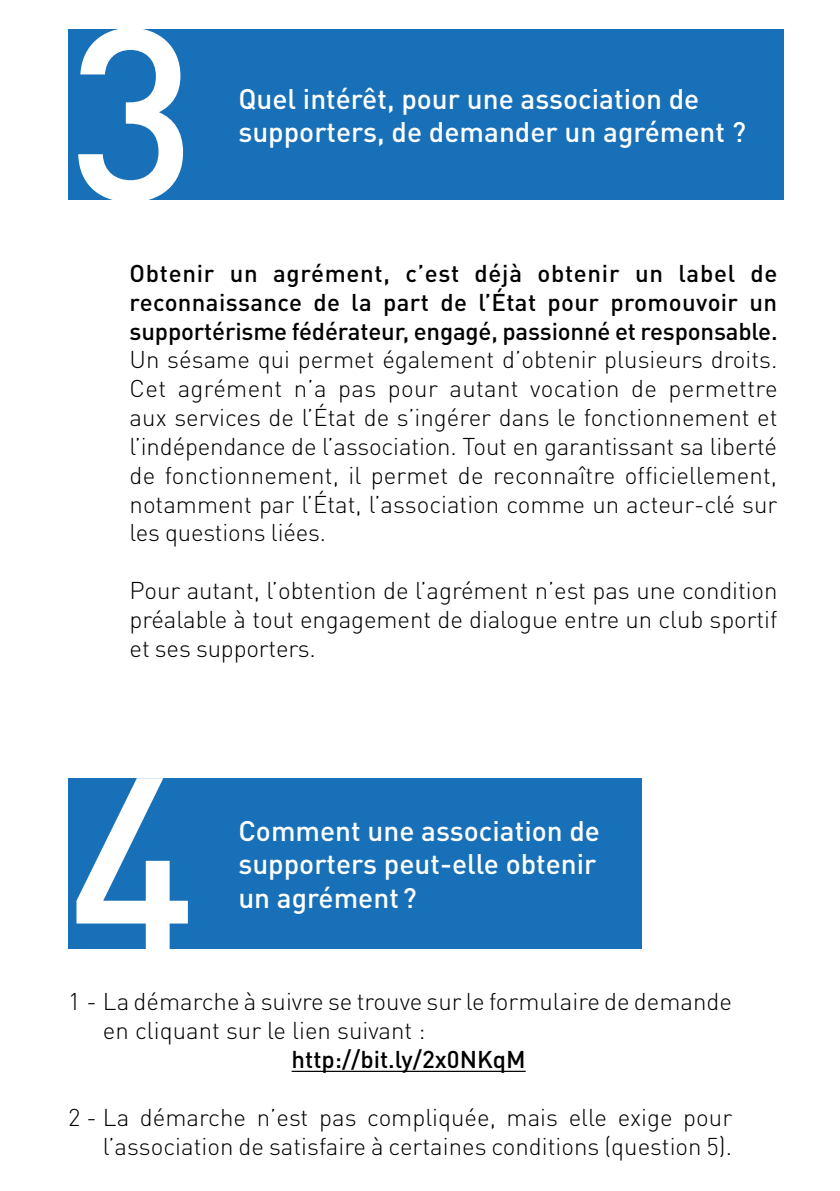
<style>
.page{position:relative;width:840px;height:1191px;background:#fff}
.page>*{position:absolute;margin:0;border:0;box-sizing:border-box;transform-origin:0 0}
.t1{font:500 240.2px "DIN Pro";color:#fff}
.t2{font:500 28px/33.6px "DIN Pro";color:#fff}
.t3{font:300 24px/28.8px "DIN Pro";color:#000;text-align:justify}
.t4{font:500 24px/28.8px "DIN Pro";letter-spacing:-.005em;color:#000;text-align:justify}
</style>
<div class="page">
<div style="left:68px;top:29px;width:714px;height:171px;background:#1770b8"></div>
<hr style="left:291px;top:1070px;width:234px;height:2px;background:#000">
<div style="left:68px;top:778px;width:573px;height:170px;background:#1770b8"></div>
<h1 class="t1" style="left:68px;top:-42px;width:130px">3</h1>
<p class="t2" style="left:238px;top:81px;width:462px">Quel intérêt, pour une association de</p>
<p class="t2" style="left:238px;top:115px;width:509px">supporters, de demander un agrément ?</p>
<p class="t4" style="left:129px;top:258px;width:649px">Obtenir un agrément, c’est déjà obtenir un label de reconnaissance de la part de l’État pour promouvoir un supportérisme fédérateur, engagé, passionné et responsable.</p>
<p class="t3" style="left:129px;top:345px;width:649px">Un sésame qui permet également d’obtenir plusieurs droits.<br>Cet agrément n’a pas pour autant vocation de permettre aux services de l’État de s’ingérer dans le fonctionnement et l’indépendance de l’association. Tout en garantissant sa liberté de fonctionnement, il permet de reconnaître officiellement, notamment par l’État, l’association comme un acteur-clé sur les questions liées.</p>
<p class="t3" style="left:129px;top:575px;width:649px">Pour autant, l’obtention de l’agrément n’est pas une condition préalable à tout engagement de dialogue entre un club sportif et ses supporters.</p>
<h1 class="t1" style="left:68px;top:707px;width:130px">4</h1>
<p class="t2" style="left:238px;top:813px;width:363px">Comment une association de supporters peut-elle obtenir</p>
<p class="t2" style="left:238px;top:880px;width:180px">un agrément?</p>
<p class="t3" style="left:103px;top:987px;width:630px;text-indent:-35px">1 - La démarche à suivre se trouve sur le formulaire de demande en cliquant sur le lien suivant :</p>
<p class="t4" style="left:291px;top:1044px;width:235px">http://bit.ly/2x0NKqM</p>
<p class="t3" style="left:68px;top:1102px;width:665px;text-align:right">2 - La démarche n’est pas compliquée, mais elle exige pour l’association de satisfaire à certaines conditions (question 5).</p>
</div>
